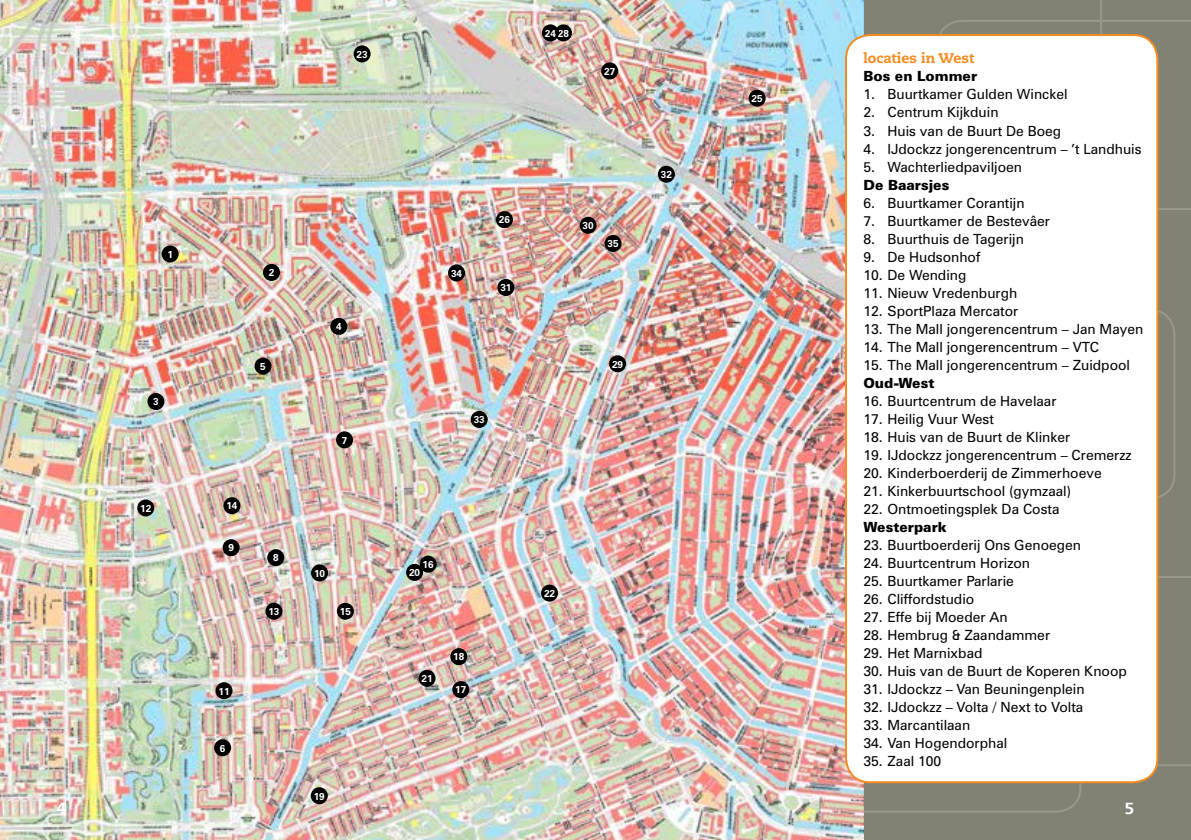
<style>
.page{position:relative;width:1191px;height:840px;background:#fff}
.page>*{position:absolute;margin:0;border:0;box-sizing:border-box;transform-origin:0 0}
.t1{font:800 16px "Caecilia";color:#fff}
.t2{font:14px "Zurich BT";color:#000}
.t3{font:900 14px "Zurich BT";color:#000}
.t4{font:800 14px "Caecilia";color:#f68b1f}
.t5{font:700 10px "Zurich BT";color:#fff}
</style>
<div class="page">
<div style="left:862px;top:0;width:329px;height:839px;background:#818174"></div>
<svg style="left:1157px;top:575px;width:34px;height:190px"></svg>
<svg style="left:939px;top:20px;width:252px;height:190px"></svg>
<img style="left:0;top:0;width:863px;height:839px">
<div style="left:604px;top:235px;width:17px;height:17px;background:#000;border-radius:50%"></div>
<div style="left:497px;top:279px;width:17px;height:17px;background:#000;border-radius:50%"></div>
<div style="left:448px;top:264px;width:17px;height:17px;background:#000;border-radius:50%"></div>
<div style="left:471px;top:410px;width:17px;height:17px;background:#000;border-radius:50%"></div>
<div style="left:658px;top:166px;width:17px;height:17px;background:#000;border-radius:50%"></div>
<div style="left:579px;top:217px;width:17px;height:17px;background:#000;border-radius:50%"></div>
<div style="left:609px;top:355px;width:17px;height:17px;background:#000;border-radius:50%"></div>
<div style="left:555px;top:24px;width:17px;height:17px;background:#000;border-radius:50%"></div>
<div style="left:601px;top:62px;width:17px;height:17px;background:#000;border-radius:50%"></div>
<div style="left:162px;top:245px;width:17px;height:17px;background:#000;border-radius:50%"></div>
<div style="left:147px;top:393px;width:17px;height:17px;background:#000;border-radius:50%"></div>
<div style="left:263px;top:264px;width:17px;height:17px;background:#000;border-radius:50%"></div>
<div style="left:254px;top:357px;width:17px;height:17px;background:#000;border-radius:50%"></div>
<div style="left:214px;top:738px;width:17px;height:17px;background:#000;border-radius:50%"></div>
<div style="left:330px;top:317px;width:17px;height:17px;background:#000;border-radius:50%"></div>
<div style="left:267px;top:549px;width:17px;height:17px;background:#000;border-radius:50%"></div>
<div style="left:265px;top:602px;width:17px;height:17px;background:#000;border-radius:50%"></div>
<div style="left:337px;top:602px;width:17px;height:17px;background:#000;border-radius:50%"></div>
<div style="left:420px;top:555px;width:17px;height:17px;background:#000;border-radius:50%"></div>
<div style="left:541px;top:584px;width:17px;height:17px;background:#000;border-radius:50%"></div>
<div style="left:452px;top:680px;width:17px;height:17px;background:#000;border-radius:50%"></div>
<div style="left:450px;top:647px;width:17px;height:17px;background:#000;border-radius:50%"></div>
<div style="left:418px;top:669px;width:17px;height:17px;background:#000;border-radius:50%"></div>
<div style="left:311px;top:786px;width:17px;height:17px;background:#000;border-radius:50%"></div>
<div style="left:406px;top:563px;width:17px;height:17px;background:#000;border-radius:50%"></div>
<div style="left:215px;top:681px;width:17px;height:17px;background:#000;border-radius:50%"></div>
<div style="left:137px;top:499px;width:17px;height:17px;background:#000;border-radius:50%"></div>
<div style="left:336px;top:431px;width:17px;height:17px;background:#000;border-radius:50%"></div>
<div style="left:223px;top:539px;width:17px;height:17px;background:#000;border-radius:50%"></div>
<div style="left:223px;top:497px;width:17px;height:17px;background:#000;border-radius:50%"></div>
<div style="left:311px;top:564px;width:17px;height:17px;background:#000;border-radius:50%"></div>
<div style="left:542px;top:24px;width:17px;height:17px;background:#000;border-radius:50%"></div>
<div style="left:748px;top:90px;width:17px;height:17px;background:#000;border-radius:50%"></div>
<div style="left:496px;top:211px;width:17px;height:17px;background:#000;border-radius:50%"></div>
<div style="left:353px;top:45px;width:17px;height:17px;background:#000;border-radius:50%"></div>
<div style="left:846px;top:35px;width:311px;height:746px;background:#fff;border-radius:24px"></div>
<div style="left:845px;top:34px;width:313px;height:748px;border:2px solid #f68b1f;border-radius:24px"></div>
<p class="t5" style="left:167px;top:248px;width:7px">1</p>
<p class="t5" style="left:153px;top:395px;width:7px">3</p>
<p class="t5" style="left:140px;top:502px;width:13px">12</p>
<p class="t5" style="left:226px;top:499px;width:13px">14</p>
<p class="t5" style="left:228px;top:541px;width:7px">9</p>
<p class="t5" style="left:218px;top:684px;width:13px">11</p>
<p class="t5" style="left:220px;top:741px;width:7px">6</p>
<p class="t5" style="left:545px;top:27px;width:26px">24 28</p>
<p class="t5" style="left:356px;top:48px;width:13px">23</p>
<p class="t4" style="left:863px;top:50px;width:112px">locaties in West</p>
<p class="t3" style="left:863px;top:68px;width:115px">Bos en Lommer</p>
<p class="t2" style="left:863px;top:86px;width:206px">1. Buurtkamer Gulden Winckel</p>
<p class="t2" style="left:863px;top:104px;width:137px">2. Centrum Kijkduin</p>
<p class="t2" style="left:863px;top:122px;width:199px">3. Huis van de Buurt De Boeg</p>
<p class="t2" style="left:863px;top:140px;width:280px">4. IJdockzz jongerencentrum – ’t Landhuis</p>
<p class="t2" style="left:863px;top:158px;width:160px">5. Wachterliedpaviljoen</p>
<p class="t3" style="left:863px;top:176px;width:87px">De Baarsjes</p>
<p class="t2" style="left:863px;top:194px;width:163px">6. Buurtkamer Corantijn</p>
<p class="t2" style="left:863px;top:212px;width:188px">7. Buurtkamer de Bestevâer</p>
<p class="t2" style="left:863px;top:230px;width:162px">8. Buurthuis de Tagerijn</p>
<p class="t2" style="left:863px;top:248px;width:118px">9. De Hudsonhof</p>
<p class="t2" style="left:863px;top:266px;width:104px">10. De Wending</p>
<p class="t2" style="left:863px;top:284px;width:155px">11. Nieuw Vredenburgh</p>
<p class="t2" style="left:863px;top:302px;width:156px">12. SportPlaza Mercator</p>
<p class="t2" style="left:863px;top:320px;width:281px">13. The Mall jongerencentrum – Jan Mayen</p>
<p class="t2" style="left:863px;top:338px;width:237px">14. The Mall jongerencentrum – VTC</p>
<p class="t2" style="left:863px;top:356px;width:268px">15. The Mall jongerencentrum – Zuidpool</p>
<p class="t3" style="left:863px;top:374px;width:73px">Oud-West</p>
<p class="t2" style="left:863px;top:392px;width:195px">16. Buurtcentrum de Havelaar</p>
<p class="t2" style="left:863px;top:410px;width:132px">17. Heilig Vuur West</p>
<p class="t2" style="left:863px;top:428px;width:208px">18. Huis van de Buurt de Klinker</p>
<p class="t2" style="left:863px;top:446px;width:270px">19. IJdockzz jongerencentrum – Cremerzz</p>
<p class="t2" style="left:863px;top:464px;width:240px">20. Kinderboerderij de Zimmerhoeve</p>
<p class="t2" style="left:863px;top:482px;width:209px">21. Kinkerbuurtschool (gymzaal)</p>
<p class="t2" style="left:863px;top:500px;width:197px">22. Ontmoetingsplek Da Costa</p>
<p class="t3" style="left:863px;top:518px;width:85px">Westerpark</p>
<p class="t2" style="left:863px;top:536px;width:219px">23. Buurtboerderij Ons Genoegen</p>
<p class="t2" style="left:863px;top:554px;width:168px">24. Buurtcentrum Horizon</p>
<p class="t2" style="left:863px;top:572px;width:152px">25. Buurtkamer Parlarie</p>
<p class="t2" style="left:863px;top:590px;width:112px">26. Cliffordstudio</p>
<p class="t2" style="left:863px;top:608px;width:146px">27. Effe bij Moeder An</p>
<p class="t2" style="left:863px;top:626px;width:188px">28. Hembrug &amp; Zaandammer</p>
<p class="t2" style="left:863px;top:644px;width:121px">29. Het Marnixbad</p>
<p class="t2" style="left:863px;top:662px;width:265px">30. Huis van de Buurt de Koperen Knoop</p>
<p class="t2" style="left:863px;top:680px;width:223px">31. IJdockzz – Van Beuningenplein</p>
<p class="t2" style="left:863px;top:698px;width:221px">32. IJdockzz – Volta / Next to Volta</p>
<p class="t2" style="left:863px;top:716px;width:108px">33. Marcantilaan</p>
<p class="t2" style="left:863px;top:734px;width:145px">34. Van Hogendorphal</p>
<p class="t2" style="left:863px;top:752px;width:79px">35. Zaal 100</p>
<p class="t5" style="left:604px;top:65px;width:13px">27</p>
<p class="t5" style="left:751px;top:92px;width:13px">25</p>
<p class="t5" style="left:661px;top:168px;width:13px">32</p>
<p class="t5" style="left:499px;top:214px;width:13px">26</p>
<p class="t5" style="left:582px;top:219px;width:13px">30</p>
<p class="t5" style="left:607px;top:237px;width:13px">35</p>
<p class="t5" style="left:269px;top:266px;width:7px">2</p>
<p class="t5" style="left:451px;top:267px;width:13px">34</p>
<p class="t5" style="left:500px;top:281px;width:13px">31</p>
<p class="t5" style="left:336px;top:320px;width:7px">4</p>
<p class="t5" style="left:612px;top:358px;width:13px">29</p>
<p class="t5" style="left:260px;top:360px;width:7px">5</p>
<p class="t5" style="left:474px;top:413px;width:13px">33</p>
<p class="t5" style="left:342px;top:433px;width:7px">7</p>
<p class="t5" style="left:273px;top:551px;width:7px">8</p>
<p class="t5" style="left:423px;top:558px;width:13px">16</p>
<p class="t5" style="left:409px;top:566px;width:13px">20</p>
<p class="t5" style="left:314px;top:566px;width:13px">10</p>
<p class="t5" style="left:544px;top:587px;width:13px">22</p>
<p class="t5" style="left:268px;top:605px;width:13px">13</p>
<p class="t5" style="left:340px;top:605px;width:13px">15</p>
<p class="t5" style="left:453px;top:650px;width:13px">18</p>
<p class="t5" style="left:421px;top:672px;width:13px">21</p>
<p class="t5" style="left:455px;top:683px;width:13px">17</p>
<p class="t5" style="left:314px;top:789px;width:13px">19</p>
<p class="t1" style="left:57px;top:798px;width:11px">4</p>
<p class="t1" style="left:1124px;top:798px;width:11px">5</p>
</div>
